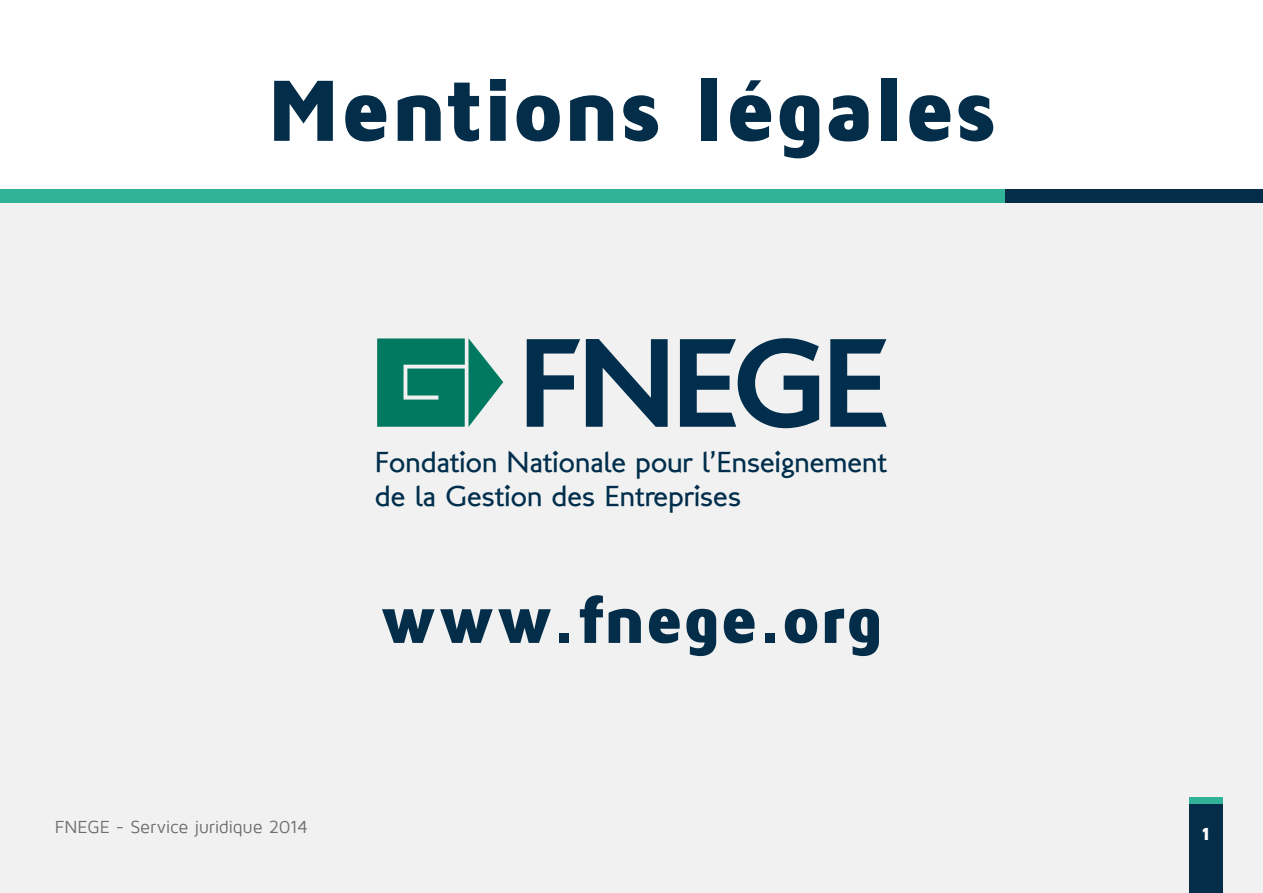
<style>
.page{position:relative;width:1263px;height:893px;background:#fff}
.page>*{position:absolute;margin:0;border:0;box-sizing:border-box;transform-origin:0 0}
.t1{font:900 90px "Maven Pro";letter-spacing:-.015em;color:#032d49}
.t2{font:900 67.5px "Maven Pro";letter-spacing:-.01em;color:#032d49}
.t3{font:29.25px/34.5px "London Between";letter-spacing:.005em;color:#002e4c}
.t4{font:18px "Maven Pro";letter-spacing:-.015em;color:#6c6d70}
.t5{font:900 18px "Maven Pro";color:#fff}
</style>
<div class="page">
<div style="left:0;top:196px;width:1263px;height:697px;background:#f0f1f0"></div>
<svg style="left:377px;top:338px;width:126px;height:89px"></svg>
<svg style="left:527px;top:339px;width:53px;height:88px"></svg>
<svg style="left:586px;top:339px;width:82px;height:88px"></svg>
<svg style="left:830px;top:339px;width:57px;height:88px"></svg>
<svg style="left:680px;top:338px;width:139px;height:90px"></svg>
<div style="left:0;top:189px;width:1209px;height:14px;background:#31b398"></div>
<div style="left:1005px;top:189px;width:258px;height:14px;background:#032d49"></div>
<div style="left:1189px;top:797px;width:33px;height:96px;background:#032d49"></div>
<div style="left:1189px;top:797px;width:33px;height:6px;background:#31b398"></div>
<h1 class="t1" style="left:266px;top:62px;width:732px">Mentions légales</h1>
<p class="t3" style="left:375px;top:445px;width:514px">Fondation Nationale pour l’Enseignement de la Gestion des Entreprises</p>
<h2 class="t2" style="left:379px;top:584px;width:505px">www.fnege.org</h2>
<p class="t4" style="left:55px;top:817px;width:255px">FNEGE - Service juridique 2014</p>
<p class="t5" style="left:1201px;top:824px;width:11px">1</p>
</div>
